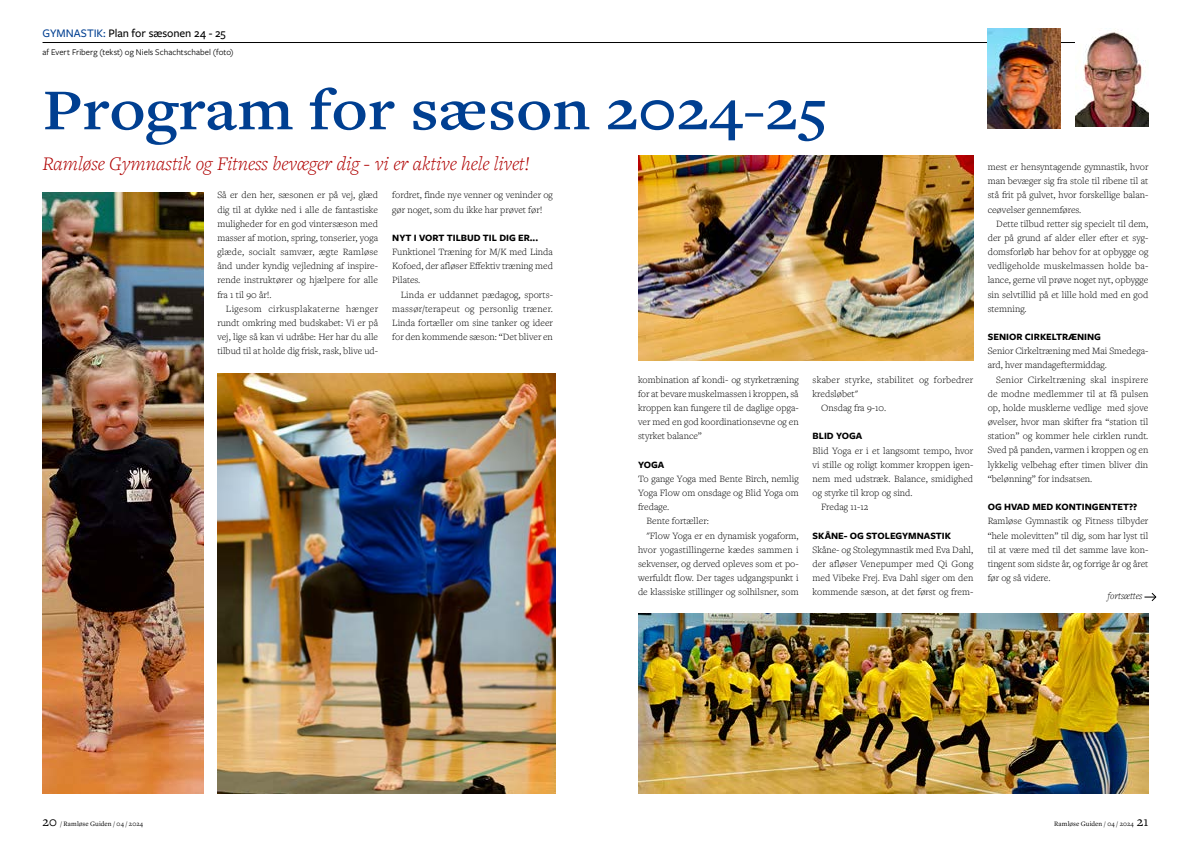
<style>
.page{position:relative;width:1191px;height:842px;background:#fff}
.page>*{position:absolute;margin:0;border:0;box-sizing:border-box;transform-origin:0 0}
.t1{font:600 60px "Freight Text Pro";color:#003f91;scale:1.13 1}
.t2{font:italic 300 20px "Freight Text Pro";color:#af0000}
.t3{font:500 12px "Freight Sans Pro";letter-spacing:-.005em;color:#000}
.t4{font:300 10px/14.2px "Freight Text Pro";color:#000;text-align:justify}
.t5{font:700 10px "Freight Sans Pro";color:#000}
.t6{font:300 10px "Freight Text Pro";letter-spacing:.025em;color:#000}
.t7{font:italic 300 10px "Freight Text Pro";color:#000}
.t8{font:9px "Freight Sans Pro";color:#000}
.t9{font:7px "Freight Text Pro";letter-spacing:.01em;color:#000}
.s1{color:#003f91}
.s2{font-size:14px}
</style>
<div class="page">
<hr style="left:43px;top:42px;width:1105px;height:1px;background:#000">
<img style="left:987px;top:28px;width:73px;height:101px">
<img style="left:1075px;top:28px;width:73px;height:99px">
<img style="left:43px;top:192px;width:160px;height:602px">
<img style="left:217px;top:374px;width:338px;height:420px">
<img style="left:638px;top:156px;width:335px;height:204px">
<img style="left:638px;top:613px;width:510px;height:181px">
<svg style="left:1144px;top:592px;width:13px;height:9px"></svg>
<p class="t3" style="left:43px;top:25px;width:184px"><span class="s1">GYMNASTIK:</span> Plan for sæsonen 24 - 25</p>
<p class="t8" style="left:43px;top:46px;width:193px">af Evert Friberg (tekst) og Niels Schachtschabel (foto)</p>
<h1 class="t1" style="left:43px;top:70px;width:696px">Program for sæson 2024-25</h1>
<h2 class="t2" style="left:43px;top:150px;width:489px">Ramløse Gymnastik og Fitness bevæger dig - vi er aktive hele livet!</h2>
<p class="t4" style="left:217px;top:188px;width:162px">Så er den her, sæsonen er på vej, glæd dig til at dykke ned i alle de fantastiske muligheder for en god vintersæson med masser af motion, spring, tonserier, yoga glæde, socialt samvær, ægte Ramløse ånd under kyndig vejledning af inspire&shy;rende instruktører og hjælpere for alle fra 1 til 90 år!.</p>
<p class="t4" style="left:217px;top:301px;width:162px;text-indent:8px">Ligesom cirkusplakaterne hænger rundt omkring med budskabet: Vi er på vej, lige så kan vi udråbe: Her har du alle tilbud til at holde dig frisk, rask, blive ud-</p>
<p class="t4" style="left:392px;top:188px;width:162px">fordret, finde nye venner og veninder og gør noget, som du ikke har prøvet før!</p>
<p class="t5" style="left:392px;top:231px;width:147px">NYT I VORT TILBUD TIL DIG ER...</p>
<p class="t4" style="left:392px;top:244px;width:162px">Funktionel Træning for M/K med Linda Kofoed, der afløser Effektiv træning med Pilates.</p>
<p class="t4" style="left:392px;top:287px;width:162px;text-indent:8px">Linda er uddannet pædagog, sports&shy;massør/terapeut og personlig træner.<br>Linda fortæller om sine tanker og ideer for den kommende sæson: “Det bliver en</p>
<p class="t4" style="left:638px;top:372px;width:162px">kombination af kondi- og styrketræning for at bevare muskelmassen i kroppen, så kroppen kan fungere til de daglige opga&shy;ver med en god koordinationsevne og en styrket balance”</p>
<p class="t5" style="left:638px;top:458px;width:28px">YOGA</p>
<p class="t4" style="left:638px;top:471px;width:162px">To gange Yoga med Bente Birch, nemlig</p>
<p class="t4" style="left:638px;top:485px;width:162px">Yoga Flow om onsdage og Blid Yoga om</p>
<p class="t4" style="left:638px;top:500px;width:33px">fredage.</p>
<p class="t4" style="left:646px;top:514px;width:64px">Bente fortæller:</p>
<p class="t4" style="left:646px;top:528px;width:154px">"Flow Yoga er en dynamisk yogaform,</p>
<p class="t4" style="left:638px;top:542px;width:162px">hvor yogastillingerne kædes sammen i</p>
<p class="t4" style="left:638px;top:556px;width:162px">sekvenser, og derved opleves som et po-</p>
<p class="t4" style="left:638px;top:570px;width:162px">werfuldt flow. Der tages udgangspunkt i</p>
<p class="t4" style="left:638px;top:585px;width:162px">de klassiske stillinger og solhilsner, som</p>
<p class="t6" style="left:812px;top:373px;width:162px">skaber styrke, stabilitet og forbedrer</p>
<p class="t4" style="left:812px;top:386px;width:47px">kredsløbet"</p>
<p class="t4" style="left:821px;top:400px;width:67px">Onsdag fra 9-10.</p>
<p class="t5" style="left:812px;top:429px;width:51px">BLID YOGA</p>
<p class="t4" style="left:812px;top:443px;width:162px">Blid Yoga er i et langsomt tempo, hvor</p>
<p class="t4" style="left:812px;top:457px;width:162px">vi stille og roligt kommer kroppen igen-</p>
<p class="t4" style="left:812px;top:471px;width:162px">nem med udstræk. Balance, smidighed</p>
<p class="t4" style="left:812px;top:485px;width:102px">og styrke til krop og sind.</p>
<p class="t4" style="left:821px;top:500px;width:49px">Fredag 11-12</p>
<p class="t5" style="left:812px;top:528px;width:140px">SKÅNE- OG STOLEGYMNASTIK</p>
<p class="t4" style="left:812px;top:542px;width:162px">Skåne- og Stolegymnastik med Eva Dahl, der afløser Venepumper med Qi Gong med Vibeke Frej. Eva Dahl siger om den kommende sæson, at det først og frem-</p>
<p class="t4" style="left:987px;top:159px;width:162px">mest er hensyntagende gymnastik, hvor man bevæger sig fra stole til ribene til at stå frit på gulvet, hvor forskellige balan&shy;ceøvelser gennemføres.</p>
<p class="t4" style="left:987px;top:216px;width:162px;text-indent:8px">Dette tilbud retter sig specielt til dem, der på grund af alder eller efter et syg&shy;domsforløb har behov for at opbygge og vedligeholde muskelmassen holde ba&shy;lance, gerne vil prøve noget nyt, opbygge sin selvtillid på et lille hold med en god stemning.</p>
<p class="t5" style="left:987px;top:330px;width:115px">SENIOR CIRKELTRÆNING</p>
<p class="t4" style="left:987px;top:344px;width:162px">Senior Cirkeltræning med Mai Smedega&shy;ard, hver mandageftermiddag.</p>
<p class="t4" style="left:987px;top:372px;width:162px;text-indent:8px">Senior Cirkeltræning skal inspirere de modne medlemmer til at få pulsen op, holde musklerne vedlige med sjove øvelser, hvor man skifter fra “station til station” og kommer hele cirklen rundt.<br>Sved på panden, varmen i kroppen og en lykkelig velbehag efter timen bliver din “belønning” for indsatsen.</p>
<p class="t5" style="left:987px;top:500px;width:151px">OG HVAD MED KONTINGENTET??</p>
<p class="t4" style="left:987px;top:514px;width:162px">Ramløse Gymnastik og Fitness tilbyder “hele molevitten” til dig, som har lyst til til at være med til det samme lave kon&shy;tingent som sidste år, og forrige år og året før og så videre.</p>
<p class="t7" style="left:1107px;top:589px;width:37px">fortsættes</p>
<p class="t9" style="left:43px;top:819px;width:102px"><span class="s2">20</span> / Ramløse Guiden / 04 / 2024</p>
<p class="t9" style="left:1054px;top:819px;width:96px">Ramløse Guiden / 04 / 2024 <span class="s2">21</span></p>
</div>
